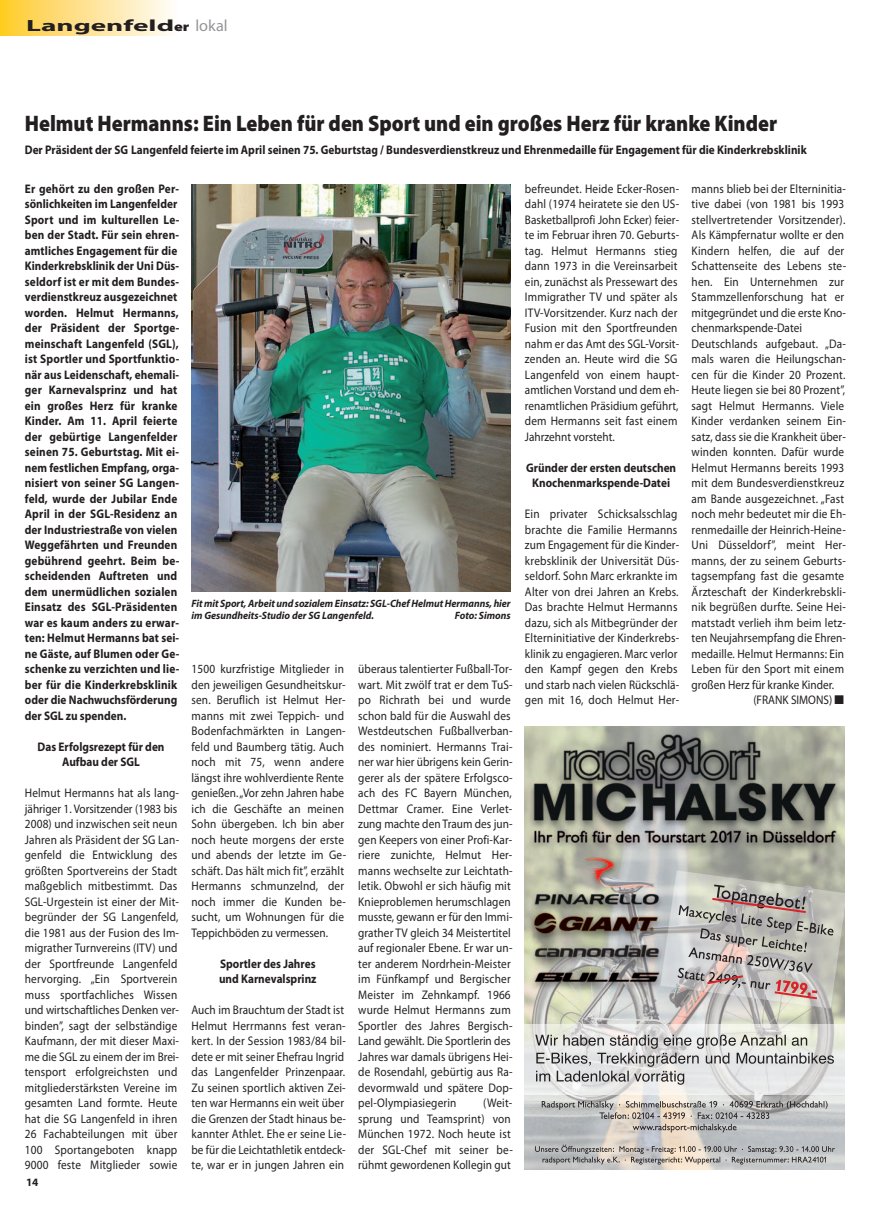
<style>
.page{position:relative;width:869px;height:1205px;background:#fff}
.page>*{position:absolute;margin:0;border:0;box-sizing:border-box;transform-origin:0 0}
.t1{font:900 22.5px "Myriad Pro";color:#231f20;scale:.9 1}
.t2{font:700 16.25px "Myriad Pro";color:#231f20;scale:1.8 1}
.t3{font:12.5px/15.5px "Myriad Pro";letter-spacing:.015em;color:#231f20;scale:.9 1}
.t4{font:700 12.5px/15.5px "Myriad Pro";letter-spacing:.01em;color:#231f20;scale:.9 1}
.t5{font:700 11.25px "Myriad Pro";color:#231f20}
.t6{font:italic 700 10.62px/12.5px "Myriad Pro";letter-spacing:-.005em;color:#231f20;scale:.95 1}
.s1{font-weight:900;font-size:13px}
.s2{font-weight:400;color:#939598}
.s3{font-weight:600;font-size:7.5px;color:#fff}
</style>
<div class="page">
<div style="left:0;top:0;width:177px;height:35px;background:linear-gradient(to right,#ffcb2d,#fefcfc)"></div>
<img style="left:191px;top:184px;width:319px;height:408px">
<img style="left:524px;top:726px;width:319px;height:443px">
<svg style="left:534px;top:1144px;width:300px;height:20px;background:#b1afac"></svg>
<img style="left:660px;top:870px;width:183px;height:138px">
<svg style="left:524px;top:1024px;width:319px;height:108px;background:#c8c7c6"></svg>
<svg style="left:677px;top:884px;width:156px;height:116px;background:#b4ada9"></svg>
<h2 class="t2" style="left:26px;top:20px;width:113px">Langenfeld<span class="s1">er</span> <span class="s2">lokal</span></h2>
<h1 class="t1" style="left:25px;top:115px;width:837px">Helmut Hermanns: Ein Leben für den Sport und ein großes Herz für kranke Kinder</h1>
<p class="t4" style="left:25px;top:144px;width:869px">Der Präsident der SG Langenfeld feierte im April seinen 75. Geburtstag / Bundesverdienstkreuz und Ehrenmedaille für Engagement für die Kinderkrebsklinik</p>
<p class="t4" style="left:25px;top:182px;width:173px">Er gehört zu den großen Per&shy;sönlichkeiten im Langenfelder<br>Sport und im kulturellen Le&shy;ben der Stadt. Für sein ehren&shy;amtliches Engagement für die<br>Kinderkrebsklinik der Uni Düs&shy;seldorf ist er mit dem Bundes&shy;verdienstkreuz ausgezeichnet worden. Helmut Hermanns, der Präsident der Sportge&shy;meinschaft Langenfeld (SGL), ist Sportler und Sportfunktio&shy;när aus Leidenschaft, ehemali&shy;ger Karnevalsprinz und hat ein großes Herz für kranke<br>Kinder. Am 11. April feierte der gebürtige Langenfelder seinen 75. Geburtstag. Mit ei&shy;nem festlichen Empfang, orga&shy;nisiert von seiner SG Langen&shy;feld, wurde der Jubilar Ende<br>April in der SGL-Residenz an der Industriestraße von vielen<br>Weggefährten und Freunden gebührend geehrt. Beim be&shy;scheidenden Auftreten und dem unermüdlichen sozialen<br>Einsatz des SGL-Präsidenten war es kaum anders zu erwar&shy;ten: Helmut Hermanns bat sei&shy;ne Gäste, auf Blumen oder Ge&shy;schenke zu verzichten und lie&shy;ber für die Kinderkrebsklinik oder die Nachwuchsförderung der SGL zu spenden.</p>
<p class="t4" style="left:38px;top:740px;width:142px;text-align:center">Das Erfolgsrezept für den<br>Aufbau der SGL</p>
<p class="t3" style="left:25px;top:786px;width:173px">Helmut Hermanns hat als lang&shy;jähriger 1. Vorsitzender (1983 bis<br>2008) und inzwischen seit neun<br>Jahren als Präsident der SG Lan&shy;genfeld die Entwicklung des größten Sportvereins der Stadt maßgeblich mitbestimmt. Das<br>SGL-Urgestein ist einer der Mit&shy;begründer der SG Langenfeld, die 1981 aus der Fusion des Im&shy;migrather Turnvereins (ITV) und der Sportfreunde Langenfeld hervorging. „Ein Sportverein muss sportfachliches Wissen und wirtschaftliches Denken ver&shy;binden”, sagt der selbständige<br>Kaufmann, der mit dieser Maxi&shy;me die SGL zu einem der im Brei&shy;tensport erfolgreichsten und mitgliederstärksten Vereine im gesamten Land formte. Heute hat die SG Langenfeld in ihren<br>26 Fachabteilungen mit über<br>100 Sportangeboten knapp<br>9000 feste Mitglieder sowie</p>
<p class="t3" style="left:524px;top:182px;width:173px">befreundet. Heide Ecker-Rosen&shy;dahl (1974 heiratete sie den US-<br>Basketballprofi John Ecker) feier&shy;te im Februar ihren 70. Geburts&shy;tag. Helmut Hermanns stieg dann 1973 in die Vereinsarbeit ein, zunächst als Pressewart des<br>Immigrather TV und später als<br>ITV-Vorsitzender. Kurz nach der<br>Fusion mit den Sportfreunden nahm er das Amt des SGL-Vorsit&shy;zenden an. Heute wird die SG<br>Langenfeld von einem haupt&shy;amtlichen Vorstand und dem eh&shy;renamtlichen Präsidium geführt, dem Hermanns seit fast einem<br>Jahrzehnt vorsteht.</p>
<p class="t4" style="left:526px;top:461px;width:168px;text-align:center">Gründer der ersten deutschen<br>Knochenmarkspende-Datei</p>
<p class="t3" style="left:524px;top:507px;width:173px">Ein privater Schicksalsschlag brachte die Familie Hermanns zum Engagement für die Kinder&shy;krebsklinik der Universität Düs&shy;seldorf. Sohn Marc erkrankte im<br>Alter von drei Jahren an Krebs.<br>Das brachte Helmut Hermanns dazu, sich als Mitbegründer der<br>Elterninitiative der Kinderkrebs&shy;klinik zu engagieren. Marc verlor den Kampf gegen den Krebs und starb nach vielen Rückschlä&shy;gen mit 16, doch Helmut Her-</p>
<p class="t3" style="left:691px;top:182px;width:173px">manns blieb bei der Elterninitia-</p>
<p class="t3" style="left:691px;top:197px;width:171px">tive dabei (von 1981 bis 1993</p>
<p class="t3" style="left:691px;top:213px;width:172px">stellvertretender Vorsitzender).</p>
<p class="t3" style="left:691px;top:228px;width:171px">Als Kämpfernatur wollte er den</p>
<p class="t3" style="left:691px;top:244px;width:171px">Kindern helfen, die auf der</p>
<p class="t3" style="left:691px;top:259px;width:173px">Schattenseite des Lebens ste-</p>
<p class="t3" style="left:691px;top:275px;width:171px">hen. Ein Unternehmen zur</p>
<p class="t3" style="left:691px;top:290px;width:171px">Stammzellenforschung hat er</p>
<p class="t3" style="left:691px;top:306px;width:173px">mitgegründet und die erste Kno-</p>
<p class="t3" style="left:691px;top:321px;width:124px">chenmarkspende-Datei</p>
<p class="t3" style="left:691px;top:337px;width:173px">Deutschlands aufgebaut. „Da-</p>
<p class="t3" style="left:691px;top:352px;width:173px">mals waren die Heilungschan-</p>
<p class="t3" style="left:691px;top:368px;width:172px">cen für die Kinder 20 Prozent.</p>
<p class="t3" style="left:691px;top:383px;width:172px">Heute liegen sie bei 80 Prozent”,</p>
<p class="t3" style="left:691px;top:399px;width:171px">sagt Helmut Hermanns. Viele</p>
<p class="t3" style="left:691px;top:414px;width:173px">Kinder verdanken seinem Ein-</p>
<p class="t3" style="left:691px;top:430px;width:173px">satz, dass sie die Krankheit über-</p>
<p class="t3" style="left:691px;top:445px;width:171px">winden konnten. Dafür wurde</p>
<p class="t3" style="left:691px;top:461px;width:171px">Helmut Hermanns bereits 1993</p>
<p class="t3" style="left:691px;top:476px;width:171px">mit dem Bundesverdienstkreuz</p>
<p class="t3" style="left:691px;top:492px;width:171px">am Bande ausgezeichnet. „Fast</p>
<p class="t3" style="left:691px;top:507px;width:173px">noch mehr bedeutet mir die Eh-</p>
<p class="t3" style="left:691px;top:523px;width:173px">renmedaille der Heinrich-Heine-</p>
<p class="t3" style="left:691px;top:538px;width:173px">Uni Düsseldorf”, meint Her-</p>
<p class="t3" style="left:691px;top:554px;width:173px">manns, der zu seinem Geburts-</p>
<p class="t3" style="left:691px;top:569px;width:171px">tagsempfang fast die gesamte</p>
<p class="t3" style="left:691px;top:585px;width:173px">Ärzteschaft der Kinderkrebskli-</p>
<p class="t3" style="left:691px;top:600px;width:173px">nik begrüßen durfte. Seine Hei-</p>
<p class="t3" style="left:691px;top:616px;width:173px">matstadt verlieh ihm beim letz-</p>
<p class="t3" style="left:691px;top:631px;width:173px">ten Neujahrsempfang die Ehren-</p>
<p class="t3" style="left:691px;top:647px;width:171px">medaille. Helmut Hermanns: Ein</p>
<p class="t3" style="left:691px;top:662px;width:171px">Leben für den Sport mit einem</p>
<p class="t3" style="left:691px;top:678px;width:160px">großen Herz für kranke Kinder.</p>
<p class="t3" style="left:753px;top:693px;width:102px">(FRANK SIMONS) ■</p>
<p class="t6" style="left:191px;top:598px;width:337px">Fit mit Sport, Arbeit und sozialem Einsatz: SGL-Chef Helmut Hermanns, hier im Gesundheits-Studio der SG Langenfeld.</p>
<p class="t6" style="left:454px;top:610px;width:60px">Foto: Simons</p>
<p class="t3" style="left:191px;top:662px;width:173px">1500 kurzfristige Mitglieder in den jeweiligen Gesundheitskur&shy;sen. Beruflich ist Helmut Her&shy;manns mit zwei Teppich- und<br>Bodenfachmärkten in Langen&shy;feld und Baumberg tätig. Auch noch mit 75, wenn andere längst ihre wohlverdiente Rente genießen. „Vor zehn Jahren habe ich die Geschäfte an meinen<br>Sohn übergeben. Ich bin aber noch heute morgens der erste und abends der letzte im Ge&shy;schäft. Das hält mich fit”, erzählt<br>Hermanns schmunzelnd, der noch immer die Kunden be&shy;sucht, um Wohnungen für die<br>Teppichböden zu vermessen.</p>
<p class="t4" style="left:219px;top:957px;width:110px">Sportler des Jahres und Karnevalsprinz</p>
<p class="t3" style="left:191px;top:1003px;width:173px">Auch im Brauchtum der Stadt ist<br>Helmut Herrmanns fest veran&shy;kert. In der Session 1983/84 bil&shy;dete er mit seiner Ehefrau Ingrid das Langenfelder Prinzenpaar.<br>Zu seinen sportlich aktiven Zei&shy;ten war Hermanns ein weit über die Grenzen der Stadt hinaus be&shy;kannter Athlet. Ehe er seine Lie&shy;be für die Leichtathletik entdeck&shy;te, war er in jungen Jahren ein</p>
<p class="t3" style="left:358px;top:662px;width:173px">überaus talentierter Fußball-Tor&shy;wart. Mit zwölf trat er dem TuS&shy;po Richrath bei und wurde schon bald für die Auswahl des<br>Westdeutschen Fußballverban&shy;des nominiert. Hermanns Trai&shy;ner war hier übrigens kein Gerin&shy;gerer als der spätere Erfolgsco&shy;ach des FC Bayern München,<br>Dettmar Cramer. Eine Verlet&shy;zung machte den Traum des jun&shy;gen Keepers von einer Profi-Kar&shy;riere zunichte, Helmut Her&shy;manns wechselte zur Leichtath&shy;letik. Obwohl er sich häufig mit<br>Knieproblemen herumschlagen musste, gewann er für den Immi&shy;grather TV gleich 34 Meistertitel auf regionaler Ebene. Er war un&shy;ter anderem Nordrhein-Meister im Fünfkampf und Bergischer<br>Meister im Zehnkampf. 1966 wurde Helmut Hermanns zum<br>Sportler des Jahres Bergisch-<br>Land gewählt. Die Sportlerin des<br>Jahres war damals übrigens Hei&shy;de Rosendahl, gebürtig aus Ra&shy;devormwald und spätere Dop&shy;pel-Olympiasiegerin</p>
<p class="t3" style="left:358px;top:1096px;width:173px;text-indent:125px">(Weit&shy;sprung und Teamsprint) von<br>München 1972. Noch heute ist der SGL-Chef mit seiner be&shy;rühmt gewordenen Kollegin gut</p>
<p class="t5" style="left:26px;top:1178px;width:18px">14<span class="s3">··</span></p>
</div>
